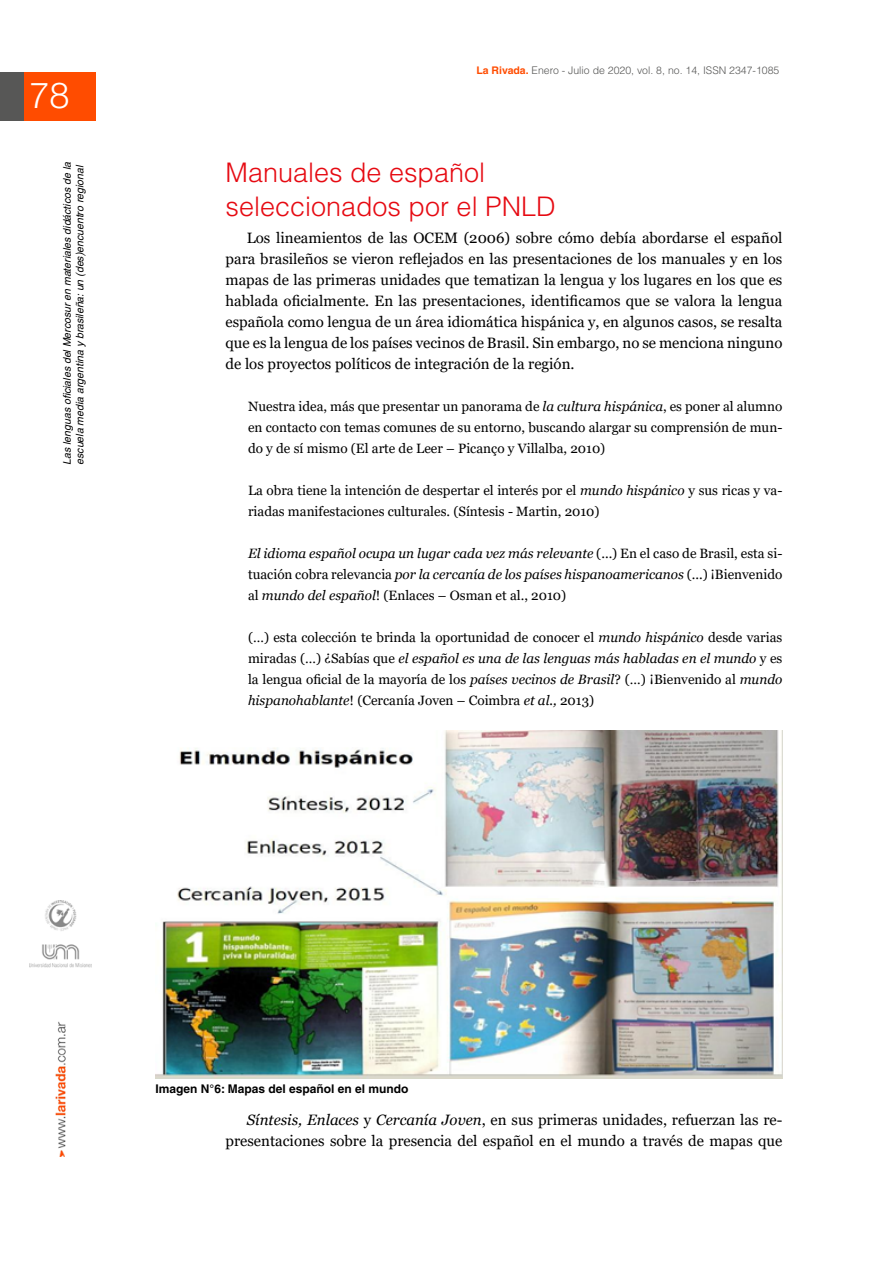
<style>
.page{position:relative;width:893px;height:1263px;background:#fff}
.page>*{position:absolute;margin:0;border:0;box-sizing:border-box;transform-origin:0 0}
.t1{font:300 36px "Helvetica Neue";color:#fff}
.t2{font:300 27px/34.2px "Helvetica";color:#e60a12}
.t3{font:15px/21px "Georgia";color:#000;text-align:justify}
.t4{font:13.5px/21px "Georgia";color:#000;text-align:justify}
.t5{font:italic 13.5px/21px "Georgia";color:#000;text-align:justify}
.t6{font:700 12px "Helvetica";color:#000}
.t7{font:italic 10.5px/12.6px "Helvetica";color:#000}
.t8{font:300 10.5px "Helvetica";color:#575756}
.s1{font-weight:700;color:#ff4c00}
.s2{font-style:italic}
.s3{font-style:normal}
</style>
<div class="page">
<div style="left:24px;top:73px;width:72px;height:48px;background:#ff4c00"></div>
<div style="left:0;top:73px;width:24px;height:48px;background:#575756"></div>
<img style="left:29px;top:901px;width:63px;height:256px">
<img style="left:156px;top:731px;width:626px;height:348px">
<h1 class="t1" style="left:29px;top:73px;width:42px">78</h1>
<p class="t7" style="left:61px;top:465px;width:304px;rotate:-90deg">Las lenguas oficiales del Mercosur en materiales didácticos de la escuela media argentina y brasileña: un (des)encuentro regional</p>
<p class="t8" style="left:476px;top:63px;width:305px"><span class="s1">La Rivada.</span> Enero - Julio de 2020, vol. 8, no. 14, ISSN 2347-1085</p>
<h2 class="t2" style="left:226px;top:155px;width:332px">Manuales de español seleccionados por el PNLD</h2>
<p class="t3" style="left:226px;top:228px;width:558px;text-indent:21px">Los lineamientos de las OCEM (2006) sobre cómo debía abordarse el español para brasileños se vieron reflejados en las presentaciones de los manuales y en los mapas de las primeras unidades que tematizan la lengua y los lugares en los que es hablada oficialmente. En las presentaciones, identificamos que se valora la lengua española como lengua de un área idiomática hispánica y, en algunos casos, se resalta que es la lengua de los países vecinos de Brasil. Sin embargo, no se menciona ninguno de los proyectos políticos de integración de la región.</p>
<p class="t4" style="left:248px;top:396px;width:536px">Nuestra idea, más que presentar un panorama de <span class="s2">la cultura hispánica</span>, es poner al alumno en contacto con temas comunes de su entorno, buscando alargar su comprensión de mun&shy;do y de sí mismo (El arte de Leer – Picanço y Villalba, 2010)</p>
<p class="t4" style="left:248px;top:480px;width:536px">La obra tiene la intención de despertar el interés por el <span class="s2">mundo hispánico</span> y sus ricas y va&shy;riadas manifestaciones culturales. (Síntesis - Martin, 2010)</p>
<p class="t5" style="left:248px;top:543px;width:536px">El idioma español ocupa un lugar cada vez más relevante <span class="s3">(...) En el caso de Brasil, esta si&shy;tuación cobra relevancia</span> por la cercanía de los países hispanoamericanos <span class="s3">(...) ¡Bienvenido al</span> mundo del español<span class="s3">! (Enlaces – Osman et al., 2010)</span></p>
<p class="t4" style="left:248px;top:627px;width:536px">(…) esta colección te brinda la oportunidad de conocer el <span class="s2">mundo hispánico</span> desde varias miradas (…) ¿Sabías que <span class="s2">el español es una de las lenguas más habladas en el mundo</span> y es la lengua oficial de la mayoría de los <span class="s2">países vecinos de Brasil</span>? (…) ¡Bienvenido al <span class="s2">mundo hispanohablante</span>! (Cercanía Joven – Coimbra <span class="s2">et al.,</span> 2013)</p>
<p class="t6" style="left:156px;top:1081px;width:254px">Imagen N°6: Mapas del español en el mundo</p>
<p class="t3" style="left:226px;top:1110px;width:558px;text-align:right"><span class="s2">Síntesis, Enlaces</span> y <span class="s2">Cercanía Joven</span>, en sus primeras unidades, refuerzan las re&shy;presentaciones sobre la presencia del español en el mundo a través de mapas que</p>
</div>
